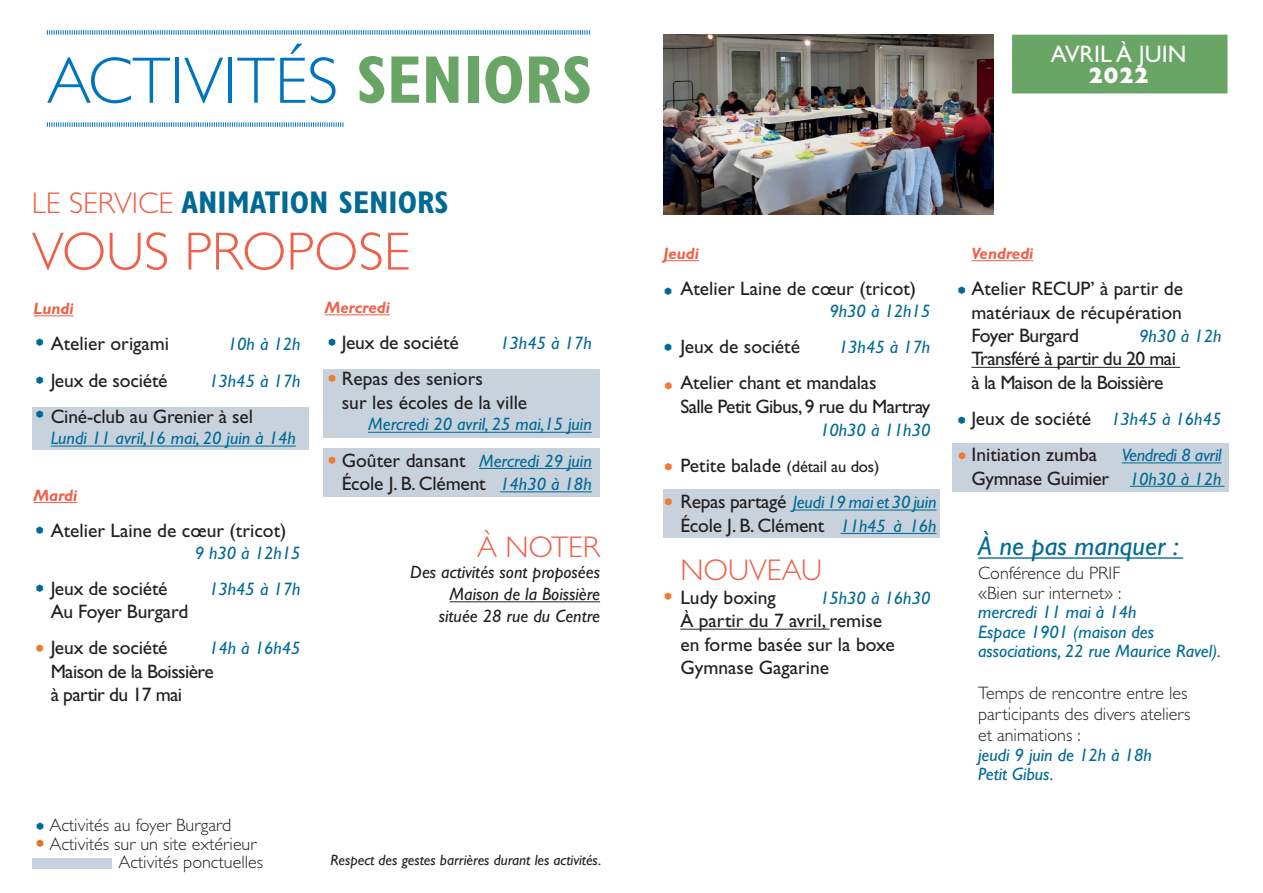
<style>
.page{position:relative;width:1263px;height:893px;background:#fff}
.page>*{position:absolute;margin:0;border:0;box-sizing:border-box;transform-origin:0 0}
.t1{font:300 66px "Gill Sans Std";color:#0075bf}
.t2{font:300 54px "Gill Sans Std";color:#ef6049}
.t3{font:700 condensed 31.5px "Gill Sans Std";color:#006a95}
.t4{font:300 30px "Gill Sans Std";color:#ef6049}
.t5{font:italic 27px "Gill Sans Std";color:#006a95}
.t6{font:24px "Gill Sans Std";color:#fff}
.t7{font:800 22.5px "Gill Sans Std";color:#fff}
.t8{font:19.5px/23.4px "Gill Sans Std";letter-spacing:-.01em;color:#231f20}
.t9{font:19.5px/23.4px "Gill Sans Std";letter-spacing:-.03em;color:#231f20}
.t10{font:italic 18px/19.5px "Gill Sans Std";color:#006a95}
.t11{font:300 18px/21px "Gill Sans Std";color:#231f20}
.t12{font:italic 18px/21.6px "Gill Sans Std";color:#231f20;text-align:right}
.t13{font:italic 18px "Gill Sans Std";letter-spacing:-.02em;color:#006a95}
.t14{font:italic 700 16.5px "Gill Sans Std";color:#ef6049}
.t15{font:16.5px "Gill Sans Std";letter-spacing:-.01em;color:#231f20}
.t16{font:italic 15px "Gill Sans Std";color:#231f20}
.s1{font-weight:700;font-stretch:condensed;font-size:67.65px;color:#69a564}
.s2{font-weight:300;font-stretch:normal;font-size:30px;color:#ef6049}
.s3{font-style:normal;font-size:19.5px;color:#231f20}
.s4{font-style:italic;font-size:18px;color:#006a95}
.s5{font-size:19.5px}
</style>
<div class="page">
<div style="left:663px;top:489px;width:277px;height:49px;background:#c8d2dd"></div>
<div style="left:952px;top:443px;width:277px;height:49px;background:#c8d2dd"></div>
<hr style="left:663px;top:260px;width:36px;height:1px;background:#ef6049">
<hr style="left:793px;top:510px;width:143px;height:1px;background:#006a95">
<hr style="left:841px;top:533px;width:95px;height:1px;background:#006a95">
<hr style="left:680px;top:629px;width:149px;height:1px;background:#231f20">
<hr style="left:971px;top:260px;width:62px;height:1px;background:#ef6049">
<hr style="left:971px;top:367px;width:209px;height:1px;background:#231f20">
<hr style="left:1122px;top:462px;width:99px;height:1px;background:#006a95">
<hr style="left:1130px;top:486px;width:94px;height:1px;background:#006a95">
<div style="left:324px;top:369px;width:276px;height:69px;background:#c8d2dd"></div>
<div style="left:32px;top:407px;width:276px;height:43px;background:#c8d2dd"></div>
<div style="left:32px;top:858px;width:80px;height:11px;background:#c8d2dd"></div>
<div style="left:324px;top:448px;width:276px;height:48px;background:#c8d2dd"></div>
<svg style="left:47px;top:30px;width:543px;height:5px"></svg>
<svg style="left:47px;top:122px;width:296px;height:5px"></svg>
<div style="left:1013px;top:35px;width:214px;height:58px;background:#69a564"></div>
<hr style="left:34px;top:315px;width:40px;height:1px;background:#ef6049">
<hr style="left:51px;top:446px;width:245px;height:1px;background:#006a95">
<hr style="left:34px;top:502px;width:43px;height:1px;background:#ef6049">
<hr style="left:325px;top:314px;width:65px;height:1px;background:#ef6049">
<hr style="left:368px;top:432px;width:224px;height:1px;background:#006a95">
<hr style="left:479px;top:468px;width:113px;height:1px;background:#006a95">
<hr style="left:500px;top:491px;width:92px;height:1px;background:#006a95">
<hr style="left:450px;top:601px;width:150px;height:1px;background:#231f20">
<hr style="left:978px;top:557px;width:205px;height:2px;background:#006a95">
<img style="left:663px;top:35px;width:330px;height:180px">
<h1 class="t1" style="left:47px;top:44px;width:547px">ACTIVITÉS <span class="s1">SENIORS</span></h1>
<h3 class="t3" style="left:32px;top:183px;width:418px"><span class="s2">LE SERVICE</span> ANIMATION SENIORS</h3>
<h2 class="t2" style="left:32px;top:221px;width:380px">VOUS PROPOSE</h2>
<p class="t14" style="left:34px;top:299px;width:42px">Lundi</p>
<p class="t8" style="left:51px;top:332px;width:120px">Atelier origami</p>
<p class="t10" style="left:228px;top:335px;width:74px">10h à 12h</p>
<p class="t8" style="left:51px;top:368px;width:118px">Jeux de société</p>
<p class="t10" style="left:209px;top:371px;width:93px">13h45 à 17h</p>
<p class="t8" style="left:51px;top:404px;width:204px">Ciné-club au Grenier à sel</p>
<p class="t10" style="left:51px;top:429px;width:247px">Lundi 11 avril,16 mai, 20 juin à 14h</p>
<p class="t14" style="left:34px;top:486px;width:45px">Mardi</p>
<p class="t8" style="left:51px;top:519px;width:237px">Atelier Laine de cœur (tricot)</p>
<p class="t10" style="left:195px;top:543px;width:107px">9 h30 à 12h15</p>
<p class="t8" style="left:51px;top:577px;width:118px">Jeux de société</p>
<p class="t10" style="left:209px;top:579px;width:93px">13h45 à 17h</p>
<p class="t8" style="left:51px;top:594px;width:139px;line-height:36.2px">Au Foyer Burgard<br>Jeux de société</p>
<p class="t10" style="left:209px;top:639px;width:93px">14h à 16h45</p>
<p class="t9" style="left:51px;top:660px;width:165px">Maison de la Boissière à partir du 17 mai</p>
<p class="t14" style="left:325px;top:298px;width:67px">Mercredi</p>
<p class="t8" style="left:342px;top:331px;width:118px">Jeux de société</p>
<p class="t10" style="left:500px;top:334px;width:93px">13h45 à 17h</p>
<p class="t8" style="left:342px;top:367px;width:187px">Repas des seniors<br>sur les écoles de la ville</p>
<p class="t10" style="left:342px;top:406px;width:251px;line-height:36.2px;text-align:right">Mercredi 20 avril, 25 mai,15 juin<br><span class="s3">Goûter dansant</span> Mercredi 29 juin</p>
<p class="t8" style="left:342px;top:472px;width:251px">École J. B. Clément <span class="s4">14h30 à 18h</span></p>
<h3 class="t4" style="left:477px;top:530px;width:125px">À NOTER</h3>
<p class="t12" style="left:410px;top:562px;width:191px">Des activités sont proposées<br>Maison de la Boissière située 28 rue du Centre</p>
<p class="t11" style="left:49px;top:815px;width:184px">Activités au foyer Burgard</p>
<p class="t11" style="left:49px;top:833px;width:209px">Activités sur un site extérieur</p>
<p class="t11" style="left:118px;top:851px;width:146px">Activités ponctuelles</p>
<p class="t16" style="left:331px;top:851px;width:272px">Respect des gestes barrières durant les activités.</p>
<p class="t6" style="left:1051px;top:40px;width:137px">AVRIL À JUIN</p>
<p class="t7" style="left:1088px;top:62px;width:62px">2022</p>
<p class="t14" style="left:663px;top:244px;width:37px">Jeudi</p>
<p class="t8" style="left:680px;top:277px;width:237px">Atelier Laine de cœur (tricot)</p>
<p class="t10" style="left:829px;top:301px;width:102px">9h30 à 12h15</p>
<p class="t8" style="left:680px;top:335px;width:121px">Jeux de société</p>
<p class="t10" style="left:839px;top:337px;width:93px">13h45 à 17h</p>
<p class="t9" style="left:680px;top:371px;width:252px">Atelier chant et mandalas<br>Salle Petit Gibus, 9 rue du Martray</p>
<p class="t10" style="left:820px;top:420px;width:112px">10h30 à 11h30</p>
<p class="t15" style="left:680px;top:457px;width:200px"><span class="s5">Petite balade</span> (détail au dos)</p>
<p class="t10" style="left:680px;top:493px;width:258px"><span class="s3">Repas partagé</span> Jeudi 19 mai et 30 juin</p>
<p class="t8" style="left:680px;top:513px;width:258px">École J. B. Clément <span class="s4">11h45 à 16h</span></p>
<h3 class="t4" style="left:680px;top:553px;width:143px">NOUVEAU</h3>
<p class="t8" style="left:680px;top:586px;width:97px">Ludy boxing</p>
<p class="t10" style="left:820px;top:588px;width:112px">15h30 à 16h30</p>
<p class="t8" style="left:680px;top:609px;width:216px">À partir du 7 avril, remise en forme basée sur la boxe<br>Gymnase Gagarine</p>
<p class="t14" style="left:971px;top:244px;width:64px">Vendredi</p>
<p class="t8" style="left:971px;top:277px;width:213px;text-align:justify">Atelier RECUP’ à partir de matériaux de récupération Foyer Burgard</p>
<p class="t10" style="left:1139px;top:326px;width:84px">9h30 à 12h</p>
<p class="t9" style="left:971px;top:347px;width:206px">Transféré à partir du 20 mai à la Maison de la Boissière</p>
<p class="t8" style="left:971px;top:400px;width:251px;line-height:36.2px">Jeux de société <span class="s4">13h45 à 16h45<br></span>Initiation zumba</p>
<p class="t13" style="left:1122px;top:445px;width:101px">Vendredi 8 avril</p>
<p class="t8" style="left:971px;top:466px;width:251px">Gymnase Guimier <span class="s4">10h30 à 12h</span></p>
<h3 class="t5" style="left:978px;top:531px;width:202px">À ne pas manquer :</h3>
<p class="t11" style="left:978px;top:563px;width:145px;line-height:19.5px">Conférence du PRIF «Bien sur internet» :</p>
<p class="t10" style="left:978px;top:602px;width:244px">mercredi 11 mai à 14h<br>Espace 1901 (maison des associations, 22 rue Maurice Ravel).</p>
<p class="t11" style="left:978px;top:683px;width:214px">Temps de rencontre entre les participants des divers ateliers et animations :</p>
<p class="t10" style="left:978px;top:745px;width:175px">jeudi 9 juin de 12h à 18h<br>Petit Gibus.</p>
</div>
